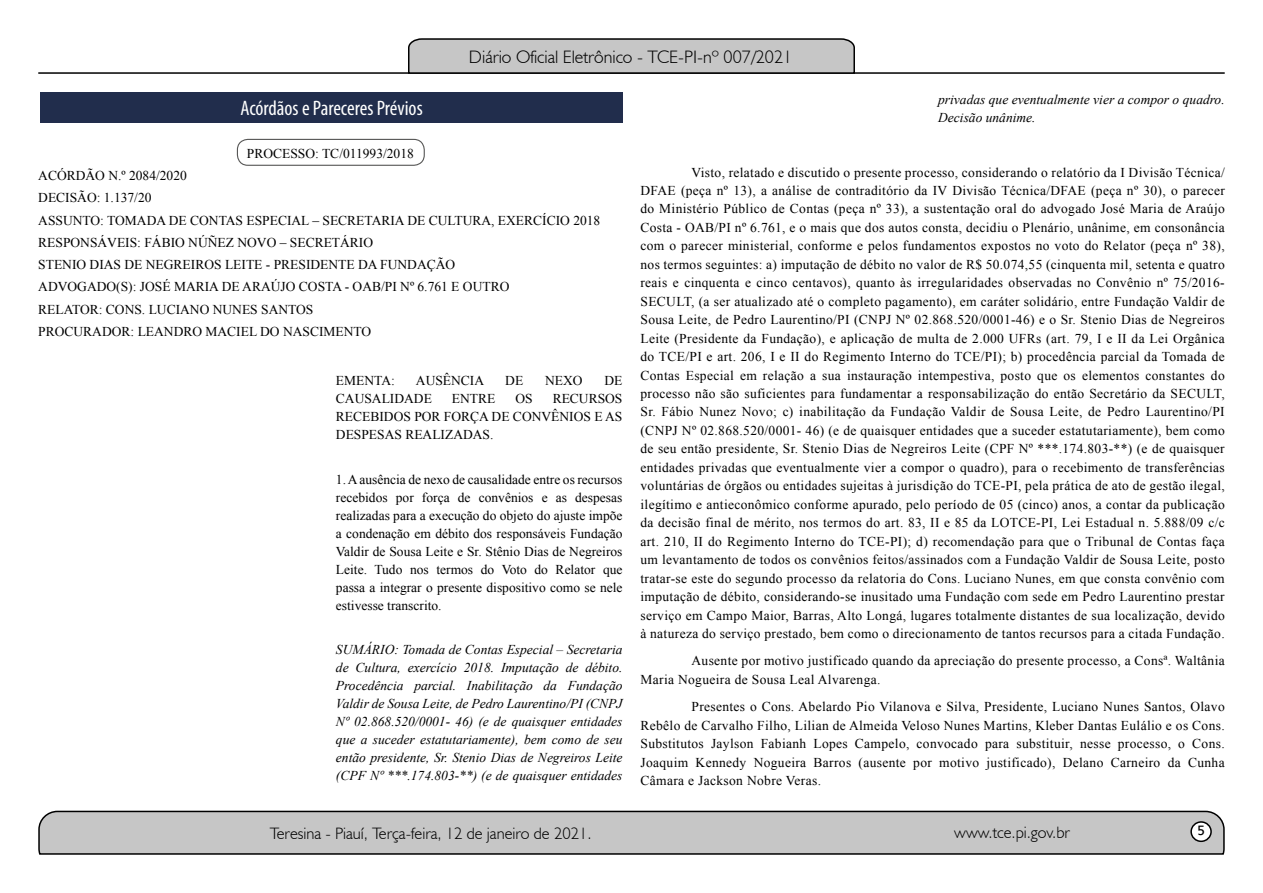
<style>
.page{position:relative;width:1263px;height:893px;background:#fff}
.page>*{position:absolute;margin:0;border:0;box-sizing:border-box;transform-origin:0 0}
.t1{font:condensed 21px "Myriad Pro";color:#fff}
.t2{font:300 18px "Humanist 521 BT";color:#000}
.t3{font:300 16.5px "Humanist 521 BT";color:#000}
.t4{font:15px "Estrangelo Edessa";color:#000}
.t5{font:13.5px/18.5px "Times New Roman";color:#000;text-align:justify}
.t6{font:italic 13.5px/18px "Times New Roman";color:#000;text-align:justify}
.t7{font:13.5px/18.5px "Times New Roman";letter-spacing:.025em;color:#000}
</style>
<div class="page">
<svg style="left:38px;top:810px;width:1187px;height:45px;background:#b9b9b9"></svg>
<div style="left:1191px;top:822px;width:20px;height:19px;background:#fff;border-radius:50%"></div>
<div style="left:1190px;top:821px;width:22px;height:21px;border:2px solid #000;border-radius:50%"></div>
<hr style="left:38px;top:72px;width:1187px;height:2px;background:#000">
<svg style="left:407px;top:38px;width:449px;height:36px;background:#b4b4b4"></svg>
<div style="left:40px;top:92px;width:583px;height:31px;background:#212d4c"></div>
<div style="left:237px;top:139px;width:188px;height:27px;border:1px solid #575756;border-radius:10px"></div>
<h2 class="t2" style="left:469px;top:46px;width:325px">Diário Oficial Eletrônico - TCE-PI-nº 007/2021</h2>
<h1 class="t1" style="left:240px;top:96px;width:184px">Acórdãos e Pareceres Prévios</h1>
<p class="t5" style="left:247px;top:144px;width:168px">PROCESSO: TC/011993/2018</p>
<p class="t5" style="left:38px;top:164px;width:564px;line-height:22.2px;text-align:left">ACÓRDÃO N.º 2084/2020<br>DECISÃO: 1.137/20<br>ASSUNTO: TOMADA DE CONTAS ESPECIAL – SECRETARIA DE CULTURA, EXERCÍCIO 2018<br>RESPONSÁVEIS: FÁBIO NÚÑEZ NOVO – SECRETÁRIO<br>STENIO DIAS DE NEGREIROS LEITE - PRESIDENTE DA FUNDAÇÃO<br>ADVOGADO(S): JOSÉ MARIA DE ARAÚJO COSTA - OAB/PI Nº 6.761 E OUTRO<br>RELATOR: CONS. LUCIANO NUNES SANTOS<br>PROCURADOR: LEANDRO MACIEL DO NASCIMENTO</p>
<p class="t5" style="left:336px;top:371px;width:60px">EMENTA:</p>
<p class="t5" style="left:416px;top:371px;width:70px">AUSÊNCIA</p>
<p class="t5" style="left:505px;top:371px;width:19px">DE</p>
<p class="t5" style="left:545px;top:371px;width:39px">NEXO</p>
<p class="t5" style="left:604px;top:371px;width:19px">DE</p>
<p class="t5" style="left:336px;top:389px;width:97px">CAUSALIDADE</p>
<p class="t5" style="left:452px;top:389px;width:45px">ENTRE</p>
<p class="t5" style="left:515px;top:389px;width:19px">OS</p>
<p class="t5" style="left:336px;top:389px;width:288px;line-height:18px;text-indent:217px">RECURSOS RECEBIDOS POR FORÇA DE CONVÊNIOS E AS DESPESAS REALIZADAS.</p>
<p class="t5" style="left:336px;top:470px;width:288px;line-height:18px">1. A ausência de nexo de causalidade entre os recursos recebidos por força de convênios e as despesas realizadas para a execução do objeto do ajuste impõe a condenação em débito dos responsáveis Fundação Valdir de Sousa Leite e Sr. Stênio Dias de Negreiros Leite. Tudo nos termos do Voto do Relator que passa a integrar o presente dispositivo como se nele estivesse transcrito.</p>
<p class="t6" style="left:336px;top:640px;width:288px">SUMÁRIO: Tomada de Contas Especial – Secretaria de Cultura, exercício 2018. Imputação de débito.<br>Procedência parcial. Inabilitação da Fundação Valdir de Sousa Leite, de Pedro Laurentino/PI (CNPJ Nº 02.868.520/0001- 46) (e de quaisquer entidades que a suceder estatutariamente), bem como de seu então presidente, Sr. Stenio Dias de Negreiros Leite (CPF Nº ***.174.803-**) (e de quaisquer entidades</p>
<p class="t6" style="left:938px;top:90px;width:288px">privadas que eventualmente vier a compor o quadro.<br>Decisão unânime.</p>
<p class="t5" style="left:640px;top:163px;width:586px;text-indent:51px">Visto, relatado e discutido o presente processo, considerando o relatório da I Divisão Técnica/ DFAE (peça nº 13), a análise de contraditório da IV Divisão Técnica/DFAE (peça nº 30), o parecer do Ministério Público de Contas (peça nº 33), a sustentação oral do advogado José Maria de Araújo Costa - OAB/PI nº 6.761, e o mais que dos autos consta, decidiu o Plenário, unânime, em consonância com o parecer ministerial, conforme e pelos fundamentos expostos no voto do Relator (peça nº 38), nos termos seguintes: a) imputação de débito no valor de R$ 50.074,55 (cinquenta mil, setenta e quatro reais e cinquenta e cinco centavos), quanto às irregularidades observadas no Convênio nº 75/2016- SECULT, (a ser atualizado até o completo pagamento), em caráter solidário, entre Fundação Valdir de Sousa Leite, de Pedro Laurentino/PI (CNPJ Nº 02.868.520/0001-46) e o Sr. Stenio Dias de Negreiros Leite (Presidente da Fundação), e aplicação de multa de 2.000 UFRs (art. 79, I e II da Lei Orgânica do TCE/PI e art. 206, I e II do Regimento Interno do TCE/PI); b) procedência parcial da Tomada de Contas Especial em relação a sua instauração intempestiva, posto que os elementos constantes do processo não são suficientes para fundamentar a responsabilização do então Secretário da SECULT, Sr. Fábio Nunez Novo; c) inabilitação da Fundação Valdir de Sousa Leite, de Pedro Laurentino/PI (CNPJ Nº 02.868.520/0001- 46) (e de quaisquer entidades que a suceder estatutariamente), bem como de seu então presidente, Sr. Stenio Dias de Negreiros Leite (CPF Nº ***.174.803-**) (e de quaisquer entidades privadas que eventualmente vier a compor o quadro), para o recebimento de transferências voluntárias de órgãos ou entidades sujeitas à jurisdição do TCE-PI, pela prática de ato de gestão ilegal, ilegítimo e antieconômico conforme apurado, pelo período de 05 (cinco) anos, a contar da publicação da decisão final de mérito, nos termos do art. 83, II e 85 da LOTCE-PI, Lei Estadual n. 5.888/09 c/c art. 210, II do Regimento Interno do TCE-PI); d) recomendação para que o Tribunal de Contas faça um levantamento de todos os convênios feitos/assinados com a Fundação Valdir de Sousa Leite, posto tratar-se este do segundo processo da relatoria do Cons. Luciano Nunes, em que consta convênio com imputação de débito, considerando-se inusitado uma Fundação com sede em Pedro Laurentino prestar serviço em Campo Maior, Barras, Alto Longá, lugares totalmente distantes de sua localização, devido à natureza do serviço prestado, bem como o direcionamento de tantos recursos para a citada Fundação.</p>
<p class="t7" style="left:640px;top:651px;width:586px;text-indent:51px">Ausente por motivo justificado quando da apreciação do presente processo, a Consª. Waltânia<br>Maria Nogueira de Sousa Leal Alvarenga.</p>
<p class="t5" style="left:640px;top:697px;width:586px;text-indent:51px">Presentes o Cons. Abelardo Pio Vilanova e Silva, Presidente, Luciano Nunes Santos, Olavo Rebêlo de Carvalho Filho, Lilian de Almeida Veloso Nunes Martins, Kleber Dantas Eulálio e os Cons.<br>Substitutos Jaylson Fabianh Lopes Campelo, convocado para substituir, nesse processo, o Cons.<br>Joaquim Kennedy Nogueira Barros (ausente por motivo justificado), Delano Carneiro da Cunha Câmara e Jackson Nobre Veras.</p>
<p class="t3" style="left:270px;top:823px;width:323px">Teresina - Piauí, Terça-feira, 12 de janeiro de 2021.</p>
<p class="t3" style="left:954px;top:822px;width:117px">www.tce.pi.gov.br</p>
<p class="t4" style="left:1197px;top:823px;width:9px">5</p>
</div>
